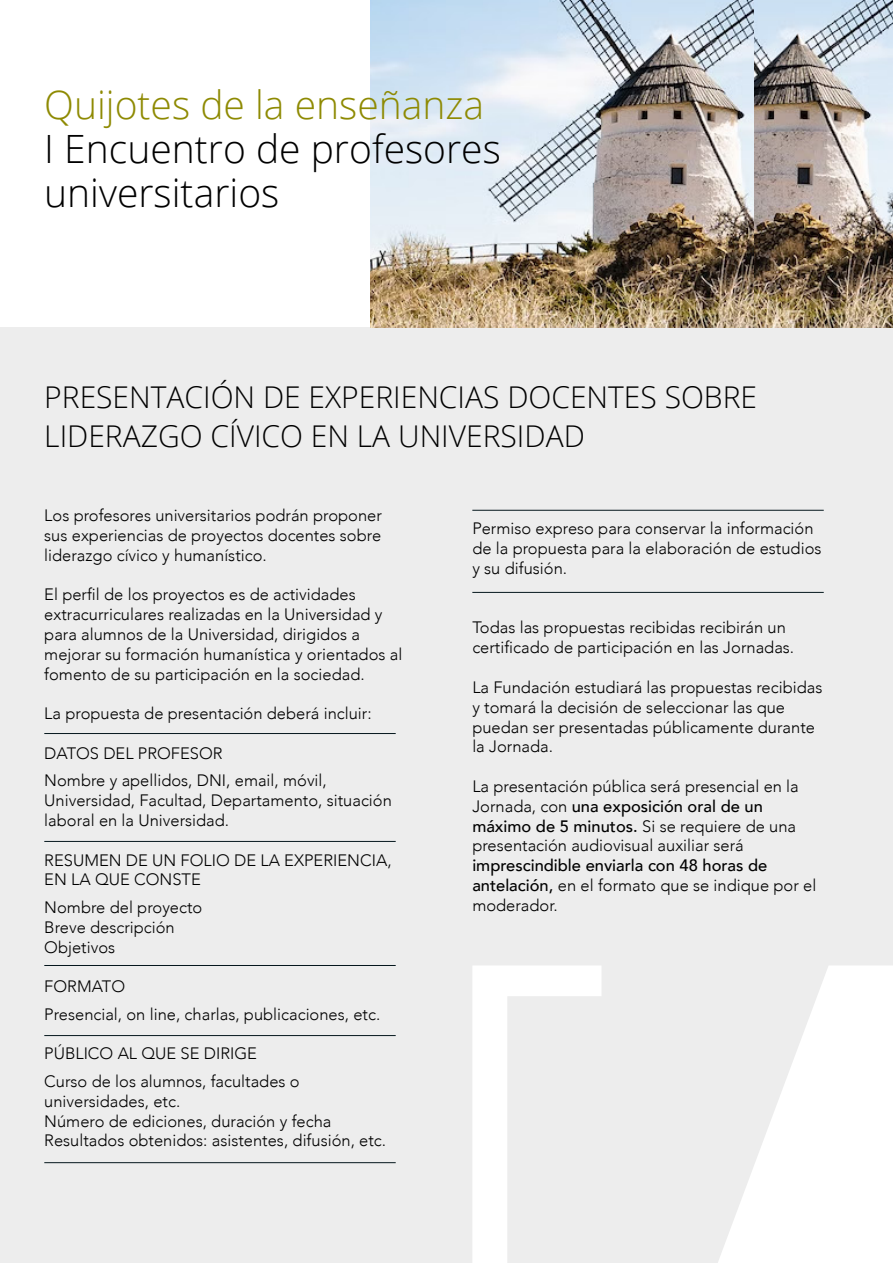
<style>
.page{position:relative;width:893px;height:1263px;background:#fff}
.page>*{position:absolute;margin:0;border:0;box-sizing:border-box;transform-origin:0 0}
.t1{font:300 39px/43.8px "Open Sans";color:#000}
.t2{font:300 39px "Open Sans";color:#8e8a03}
.t3{font:300 30px/39px "Open Sans";color:#000}
.t4{font:300 16.5px/19.8px "Avenir";color:#000}
.t5{font:500 16.5px/19.8px "Avenir";color:#000}
.s1{font-weight:500}
.s2{font-weight:300}
</style>
<div class="page">
<div style="left:0;top:328px;width:893px;height:935px;background:#ededed"></div>
<img style="left:370px;top:0;width:385px;height:328px">
<img style="left:755px;top:0;width:138px;height:328px">
<svg style="left:472px;top:966px;width:129px;height:297px"></svg>
<svg style="left:718px;top:966px;width:175px;height:297px;fill:#fff"></svg>
<hr style="left:44px;top:733px;width:352px;height:1px;background:#05171d">
<hr style="left:472px;top:510px;width:352px;height:1px;background:#05171d">
<hr style="left:472px;top:592px;width:352px;height:1px;background:#05171d">
<hr style="left:44px;top:841px;width:352px;height:1px;background:#05171d">
<hr style="left:44px;top:965px;width:352px;height:1px;background:#05171d">
<hr style="left:44px;top:1035px;width:352px;height:1px;background:#05171d">
<hr style="left:44px;top:1162px;width:352px;height:1px;background:#05171d">
<h1 class="t2" style="left:44px;top:79px;width:441px">Quijotes de la enseñanza</h1>
<h1 class="t1" style="left:44px;top:126px;width:458px">I Encuentro de profesores universitarios</h1>
<h2 class="t3" style="left:44px;top:377px;width:714px">PRESENTACIÓN DE EXPERIENCIAS DOCENTES SOBRE<br>LIDERAZGO CÍVICO EN LA UNIVERSIDAD</h2>
<p class="t4" style="left:44px;top:505px;width:339px;text-align:justify">Los profesores universitarios podrán proponer sus experiencias de proyectos docentes sobre liderazgo cívico y humanístico.</p>
<p class="t4" style="left:44px;top:585px;width:360px">El perfil de los proyectos es de actividades extracurriculares realizadas en la Universidad y para alumnos de la Universidad, dirigidos a mejorar su formación humanística y orientados al fomento de su participación en la sociedad.</p>
<p class="t4" style="left:44px;top:703px;width:329px">La propuesta de presentación deberá incluir:</p>
<p class="t4" style="left:44px;top:739px;width:284px;line-height:27.6px">DATOS DEL PROFESOR<br>Nombre y apellidos, DNI, email, móvil,</p>
<p class="t4" style="left:44px;top:790px;width:349px">Universidad, Facultad, Departamento, situación laboral en la Universidad.</p>
<p class="t4" style="left:44px;top:850px;width:349px">RESUMEN DE UN FOLIO DE LA EXPERIENCIA,<br>EN LA QUE CONSTE</p>
<p class="t4" style="left:44px;top:897px;width:160px">Nombre del proyecto<br>Breve descripción<br>Objetivos</p>
<p class="t4" style="left:44px;top:973px;width:337px;line-height:27.6px">FORMATO<br>Presencial, on line, charlas, publicaciones, etc.</p>
<p class="t4" style="left:44px;top:1040px;width:257px;line-height:27.6px">PÚBLICO AL QUE SE DIRIGE<br>Curso de los alumnos, facultades o</p>
<p class="t4" style="left:44px;top:1091px;width:343px">universidades, etc.<br>Número de ediciones, duración y fecha<br>Resultados obtenidos: asistentes, difusión, etc.</p>
<p class="t4" style="left:472px;top:519px;width:351px">Permiso expreso para conservar la información de la propuesta para la elaboración de estudios y su difusión.</p>
<p class="t4" style="left:472px;top:618px;width:323px">Todas las propuestas recibidas recibirán un certificado de participación en las Jornadas.</p>
<p class="t4" style="left:472px;top:677px;width:352px">La Fundación estudiará las propuestas recibidas y tomará la decisión de seleccionar las que puedan ser presentadas públicamente durante la Jornada.</p>
<p class="t4" style="left:472px;top:776px;width:328px">La presentación pública será presencial en la Jornada, con <span class="s1">una exposición oral de un máximo de 5 minutos.</span> Si se requiere de una presentación audiovisual auxiliar será</p>
<p class="t5" style="left:472px;top:854px;width:345px">imprescindible enviarla con 48 horas de antelación, <span class="s2">en el formato que se indique por el moderador.</span></p>
</div>
